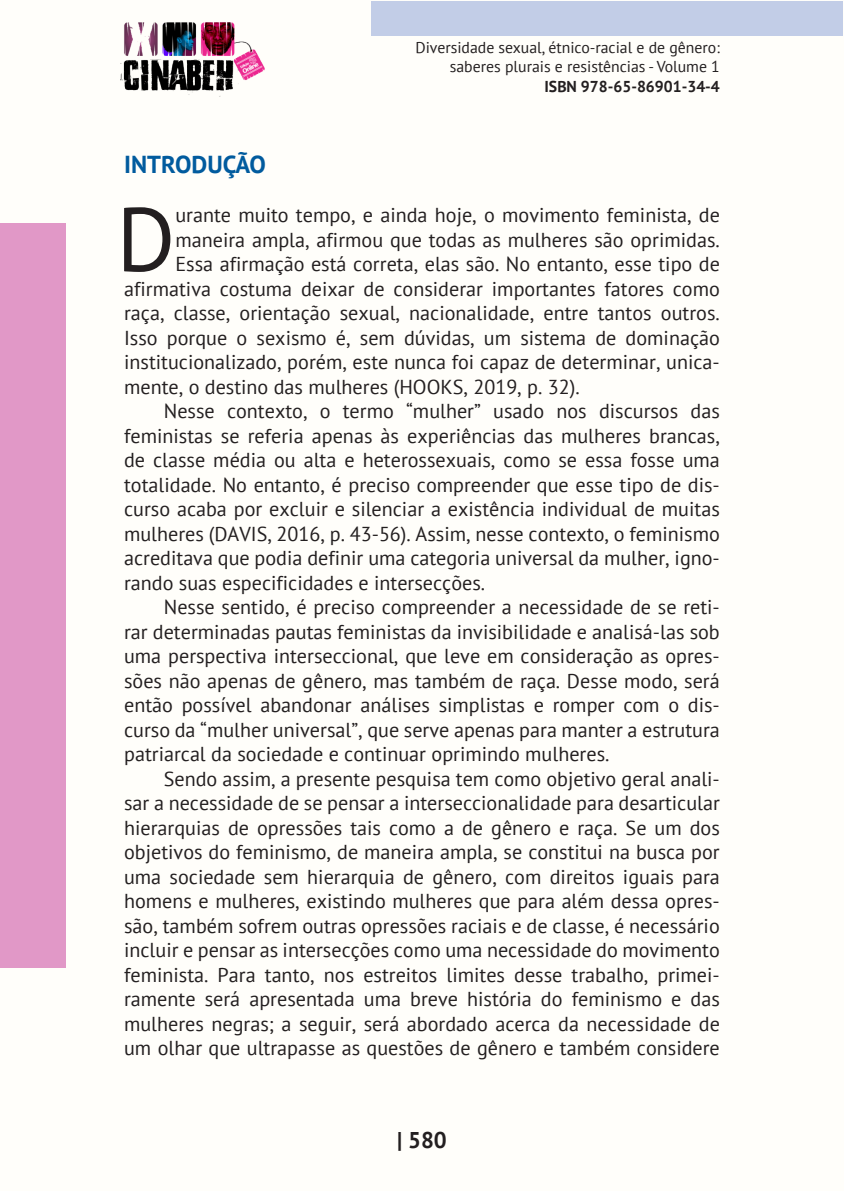
<style>
.page{position:relative;width:844px;height:1191px;background:#fff}
.page>*{position:absolute;margin:0;border:0;box-sizing:border-box;transform-origin:0 0}
._7_CAPITULAR{font:90.12px "PT Sans";color:#231f20}
._6_INTRODUCAO{font:700 24.5px "PT Sans";color:#015b9e}
.t1{font:700 22.75px "PT Sans";color:#231f20}
._8_CORPO{font:20.12px/24.5px "PT Sans";color:#231f20;text-align:justify}
._7_CAPITULAR-2{font:20.12px "PT Sans";color:#231f20}
.t2{font:15.75px/18.9px "PT Sans";color:#231f20;text-align:right}
.t3{font:700 15.75px "PT Sans";color:#231f20}
</style>
<div class="page">
<div style="left:0;top:0;width:843px;height:1191px;background:#fffefa"></div>
<div style="left:371px;top:1px;width:471px;height:35px;background:#c2cde7"></div>
<div style="left:0;top:223px;width:65px;height:744px;background:#e198c7"></div>
<img style="left:120px;top:22px;width:144px;height:75px">
<p class="t2" style="left:415px;top:38px;width:306px">Diversidade sexual, étnico-racial e de gênero: saberes plurais e resistências - Volume 1</p>
<p class="t3" style="left:544px;top:76px;width:177px">ISBN 978-65-86901-34-4</p>
<p class="_6_INTRODUCAO" style="left:124px;top:148px;width:143px">INTRODUÇÃO</p>
<p class="_7_CAPITULAR" style="left:116px;top:182px;width:60px">D</p>
<p class="_7_CAPITULAR-2" style="left:175px;top:202px;width:546px">urante muito tempo, e ainda hoje, o movimento feminista, de</p>
<p class="_7_CAPITULAR-2" style="left:175px;top:227px;width:545px">maneira ampla, afirmou que todas as mulheres são oprimidas.</p>
<p class="_7_CAPITULAR-2" style="left:175px;top:251px;width:546px">Essa afirmação está correta, elas são. No entanto, esse tipo de</p>
<p class="_7_CAPITULAR-2" style="left:124px;top:276px;width:597px">afirmativa costuma deixar de considerar importantes fatores como</p>
<p class="_7_CAPITULAR-2" style="left:124px;top:300px;width:597px">raça, classe, orientação sexual, nacionalidade, entre tantos outros.</p>
<p class="_7_CAPITULAR-2" style="left:124px;top:325px;width:597px">Isso porque o sexismo é, sem dúvidas, um sistema de dominação</p>
<p class="_7_CAPITULAR-2" style="left:124px;top:349px;width:597px">institucionalizado, porém, este nunca foi capaz de determinar, unica-</p>
<p class="_7_CAPITULAR-2" style="left:124px;top:374px;width:457px">mente, o destino das mulheres (HOOKS, 2019, p. 32).</p>
<p class="_8_CORPO" style="left:124px;top:398px;width:597px;text-indent:40px">Nesse contexto, o termo “mulher” usado nos discursos das feministas se referia apenas às experiências das mulheres brancas, de classe média ou alta e heterossexuais, como se essa fosse uma totalidade. No entanto, é preciso compreender que esse tipo de dis&shy;curso acaba por excluir e silenciar a existência individual de muitas mulheres (DAVIS, 2016, p. 43-56). Assim, nesse contexto, o feminismo acreditava que podia definir uma categoria universal da mulher, igno&shy;rando suas especificidades e intersecções.</p>
<p class="_8_CORPO" style="left:124px;top:594px;width:597px;text-indent:40px">Nesse sentido, é preciso compreender a necessidade de se reti&shy;rar determinadas pautas feministas da invisibilidade e analisá-las sob uma perspectiva interseccional, que leve em consideração as opres&shy;sões não apenas de gênero, mas também de raça. Desse modo, será então possível abandonar análises simplistas e romper com o dis&shy;curso da “mulher universal”, que serve apenas para manter a estrutura patriarcal da sociedade e continuar oprimindo mulheres.</p>
<p class="_8_CORPO" style="left:124px;top:766px;width:597px;text-indent:40px">Sendo assim, a presente pesquisa tem como objetivo geral anali&shy;sar a necessidade de se pensar a interseccionalidade para desarticular hierarquias de opressões tais como a de gênero e raça. Se um dos objetivos do feminismo, de maneira ampla, se constitui na busca por uma sociedade sem hierarquia de gênero, com direitos iguais para homens e mulheres, existindo mulheres que para além dessa opres&shy;são, também sofrem outras opressões raciais e de classe, é necessário incluir e pensar as intersecções como uma necessidade do movimento feminista. Para tanto, nos estreitos limites desse trabalho, primei&shy;ramente será apresentada uma breve história do feminismo e das mulheres negras; a seguir, será abordado acerca da necessidade de um olhar que ultrapasse as questões de gênero e também considere</p>
<p class="t1" style="left:397px;top:1125px;width:51px">| 580</p>
</div>
